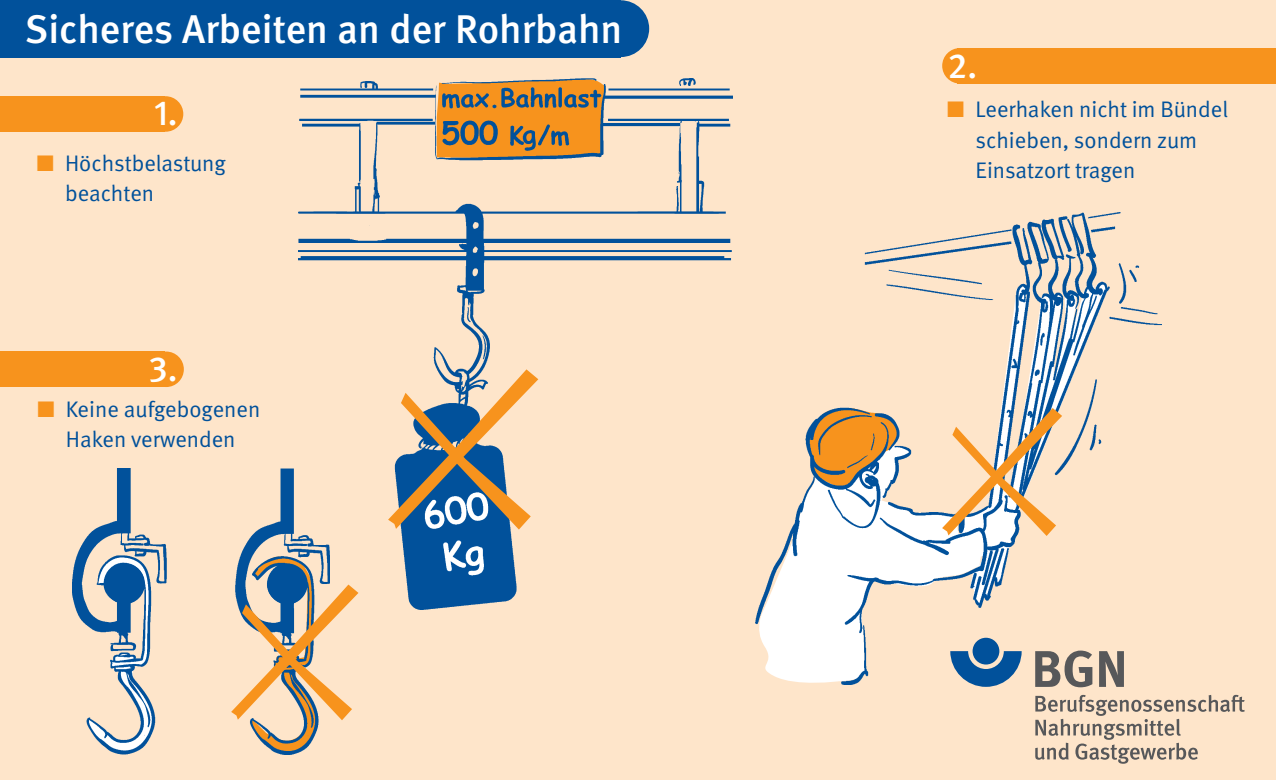
<style>
.page{position:relative;width:1276px;height:780px;background:#fff}
.page>*{position:absolute;margin:0;border:0;box-sizing:border-box;transform-origin:0 0}
.t1{font:500 40px "DGUV Meta";color:#fff}
.t2{font:500 35px "DGUV Meta";color:#fff}
.t3{font:22.5px/30.2px "DGUV Meta";color:#01519b;text-align:center}
.s1{color:#f7931d}
</style>
<div class="page">
<div style="left:0;top:0;width:1275px;height:779px;background:#fee5ca"></div>
<div style="left:0;top:0;width:620px;height:57px;background:#01519b"></div>
<div style="left:592px;top:0;width:57px;height:57px;background:#01519b;border-radius:50%"></div>
<div style="left:956px;top:48px;width:319px;height:35px;background:#f7931d"></div>
<div style="left:942px;top:48px;width:35px;height:35px;background:#f7931d;border-radius:50%"></div>
<div style="left:0;top:96px;width:164px;height:36px;background:#f7931d"></div>
<div style="left:148px;top:96px;width:35px;height:36px;background:#f7931d;border-radius:50%"></div>
<div style="left:0;top:351px;width:165px;height:36px;background:#f7931d"></div>
<div style="left:148px;top:351px;width:36px;height:36px;background:#f7931d;border-radius:50%"></div>
<img style="left:755px;top:212px;width:405px;height:471px">
<svg style="left:941px;top:281px;width:165px;height:328px"></svg>
<img style="left:298px;top:78px;width:434px;height:531px">
<svg style="left:388px;top:369px;width:150px;height:217px"></svg>
<img style="left:72px;top:468px;width:257px;height:286px">
<svg style="left:231px;top:555px;width:127px;height:200px"></svg>
<div style="left:105px;top:563px;width:40px;height:40px;background:#01519b;border-radius:50%"></div>
<div style="left:267px;top:564px;width:39px;height:40px;background:#01519b;border-radius:50%"></div>
<svg style="left:950px;top:650px;width:71px;height:36px"></svg>
<div style="left:972px;top:637px;width:27px;height:27px;background:#01519b;border-radius:50%"></div>
<svg style="left:1034px;top:650px;width:58px;height:37px"></svg>
<svg style="left:1098px;top:650px;width:25px;height:36px"></svg>
<svg style="left:1035px;top:694px;width:209px;height:69px"></svg>
<h1 class="t1" style="left:25px;top:6px;width:599px">Sicheres Arbeiten an der Rohrbahn</h1>
<h2 class="t2" style="left:154px;top:93px;width:25px">1.</h2>
<h2 class="t2" style="left:947px;top:46px;width:31px">2.</h2>
<p class="t3" style="left:947px;top:95px;width:282px"><span class="s1">■</span> Leerhaken nicht im Bündel schieben, sondern zum</p>
<p class="t3" style="left:37px;top:149px;width:191px"><span class="s1">■</span> Höchstbelastung</p>
<p class="t3" style="left:975px;top:155px;width:161px">Einsatzort tragen</p>
<p class="t3" style="left:65px;top:179px;width:90px">beachten</p>
<h2 class="t2" style="left:149px;top:348px;width:30px">3.</h2>
<p class="t3" style="left:37px;top:394px;width:224px"><span class="s1">■</span> Keine aufgebogenen<br>Haken verwenden</p>
</div>
